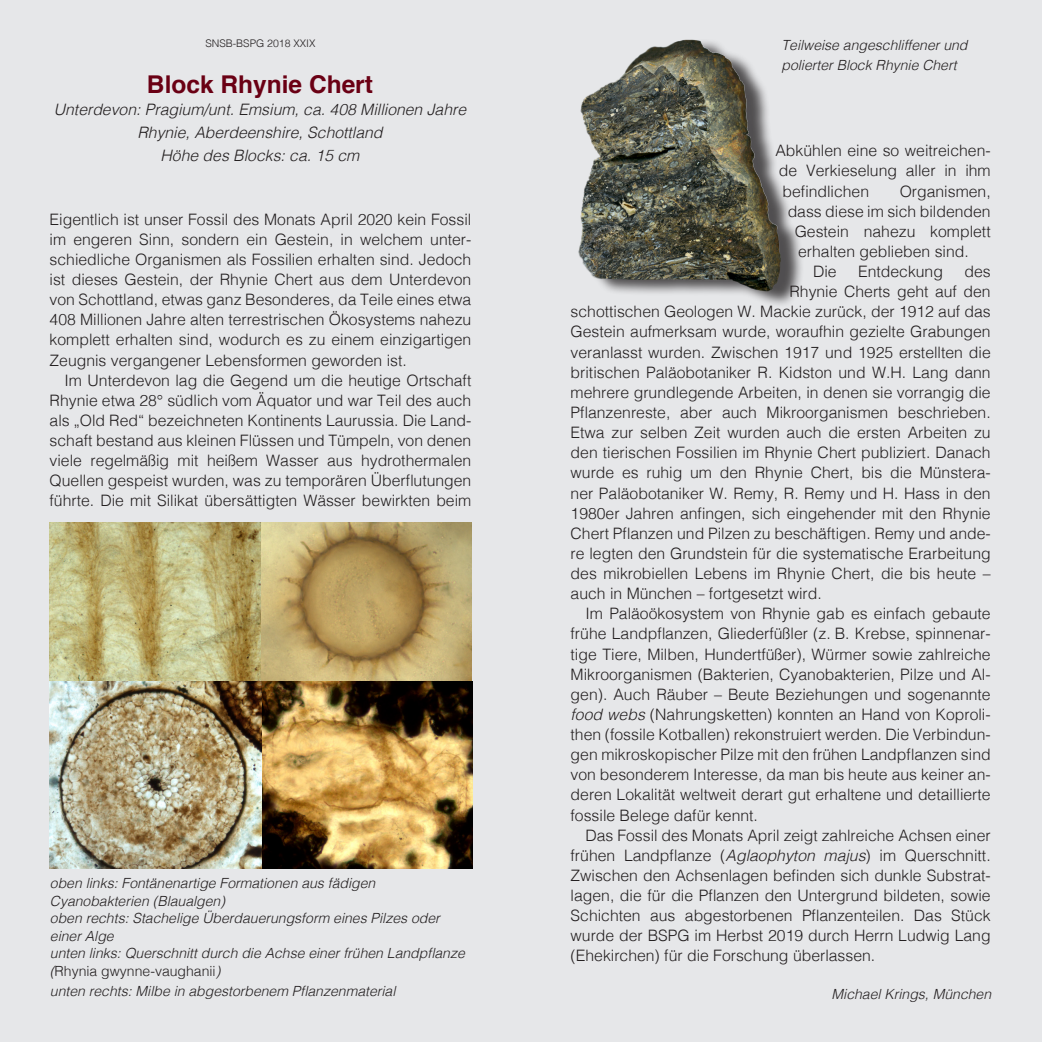
<style>
.page{position:relative;width:1042px;height:1042px;background:#fff}
.page>*{position:absolute;margin:0;border:0;box-sizing:border-box;transform-origin:0 0}
.Über1{font:700 24.5px "Helvetica";color:#6a0014}
.fließ_mit_Einzug{font:300 15.75px/20.1px "Helvetica";color:#231f20;text-align:justify}
.Ort_etc{font:italic 300 15.75px "Helvetica";color:#231f20}
.Abb{font:italic 300 14px/17.5px "Helvetica";color:#231f20}
.Autor_unten{font:italic 300 14px "Helvetica";color:#231f20}
.Fließ_ohne_Einzug{font:300 10.5px "Helvetica";color:#231f20}
.s1{font-style:italic}
.s2{font-style:normal}
</style>
<div class="page">
<div style="left:0;top:0;width:521px;height:1042px;background:#e6e7e9"></div>
<div style="left:521px;top:0;width:521px;height:1042px;background:#e6e7e9"></div>
<div style="left:586px;top:38px;width:218px;height:269px;background:#231f20;opacity:.75"></div>
<img style="left:578px;top:40px;width:202px;height:254px">
<img style="left:50px;top:523px;width:422px;height:345px">
<p class="Fließ_ohne_Einzug" style="left:205px;top:35px;width:112px">SNSB-BSPG 2018 XXIX</p>
<p class="Abb" style="left:781px;top:34px;width:187px;line-height:20.1px">Teilweise angeschliffener und polierter Block Rhynie Chert</p>
<p class="Über1" style="left:147px;top:64px;width:227px">Block Rhynie Chert</p>
<p class="Ort_etc" style="left:54px;top:96px;width:414px">Unterdevon: Pragium/unt. Emsium, ca. 408 Millionen Jahre</p>
<p class="Ort_etc" style="left:137px;top:119px;width:247px">Rhynie, Aberdeenshire, Schottland</p>
<p class="Ort_etc" style="left:161px;top:142px;width:200px">Höhe des Blocks: ca. 15 cm</p>
<p class="fließ_mit_Einzug" style="left:775px;top:139px;width:217px">Abkühlen eine so weitreichen&shy;de Verkieselung aller in ihm befindlichen</p>
<p class="fließ_mit_Einzug" style="left:899px;top:180px;width:93px">Organismen,</p>
<p class="fließ_mit_Einzug" style="left:787px;top:200px;width:205px">dass diese im sich bildenden</p>
<p class="fließ_mit_Einzug" style="left:794px;top:220px;width:197px">Gestein nahezu komplett</p>
<p class="fließ_mit_Einzug" style="left:798px;top:240px;width:172px">erhalten geblieben sind.</p>
<p class="fließ_mit_Einzug" style="left:813px;top:260px;width:25px">Die</p>
<p class="fließ_mit_Einzug" style="left:858px;top:260px;width:86px">Entdeckung</p>
<p class="fließ_mit_Einzug" style="left:964px;top:260px;width:28px">des</p>
<p class="fließ_mit_Einzug" style="left:789px;top:280px;width:203px">Rhynie Cherts geht auf den</p>
<p class="fließ_mit_Einzug" style="left:570px;top:300px;width:421px">schottischen Geologen W. Mackie zurück, der 1912 auf das</p>
<p class="fließ_mit_Einzug" style="left:570px;top:321px;width:422px">Gestein aufmerksam wurde, woraufhin gezielte Grabungen</p>
<p class="fließ_mit_Einzug" style="left:570px;top:341px;width:422px">veranlasst wurden. Zwischen 1917 und 1925 erstellten die</p>
<p class="fließ_mit_Einzug" style="left:570px;top:361px;width:422px">britischen Paläobotaniker R. Kidston und W.H. Lang dann</p>
<p class="fließ_mit_Einzug" style="left:570px;top:381px;width:422px">mehrere grundlegende Arbeiten, in denen sie vorrangig die</p>
<p class="fließ_mit_Einzug" style="left:570px;top:401px;width:422px">Pflanzenreste, aber auch Mikroorganismen beschrieben.</p>
<p class="fließ_mit_Einzug" style="left:570px;top:421px;width:421px">Etwa zur selben Zeit wurden auch die ersten Arbeiten zu</p>
<p class="fließ_mit_Einzug" style="left:570px;top:441px;width:421px">den tierischen Fossilien im Rhynie Chert publiziert. Danach</p>
<p class="fließ_mit_Einzug" style="left:570px;top:461px;width:421px">wurde es ruhig um den Rhynie Chert, bis die Münstera-</p>
<p class="fließ_mit_Einzug" style="left:570px;top:482px;width:422px">ner Paläobotaniker W. Remy, R. Remy und H. Hass in den</p>
<p class="fließ_mit_Einzug" style="left:570px;top:502px;width:422px">1980er Jahren anfingen, sich eingehender mit den Rhynie</p>
<p class="fließ_mit_Einzug" style="left:570px;top:522px;width:421px">Chert Pflanzen und Pilzen zu beschäftigen. Remy und ande-</p>
<p class="fließ_mit_Einzug" style="left:570px;top:542px;width:422px">re legten den Grundstein für die systematische Erarbeitung</p>
<p class="fließ_mit_Einzug" style="left:570px;top:562px;width:422px">des mikrobiellen Lebens im Rhynie Chert, die bis heute –</p>
<p class="fließ_mit_Einzug" style="left:570px;top:582px;width:253px">auch in München – fortgesetzt wird.</p>
<p class="fließ_mit_Einzug" style="left:570px;top:602px;width:422px;text-indent:15px">Im Paläoökosystem von Rhynie gab es einfach gebaute frühe Landpflanzen, Gliederfüßler (z. B. Krebse, spinnenar&shy;tige Tiere, Milben, Hundertfüßer), Würmer sowie zahlreiche Mikroorganismen (Bakterien, Cyanobakterien, Pilze und Al&shy;gen). Auch Räuber – Beute Beziehungen und sogenannte <span class="s1">food webs</span> (Nahrungsketten) konnten an Hand von Koproli&shy;then (fossile Kotballen) rekonstruiert werden. Die Verbindun&shy;gen mikroskopischer Pilze mit den frühen Landpflanzen sind von besonderem Interesse, da man bis heute aus keiner an&shy;deren Lokalität weltweit derart gut erhaltene und detaillierte fossile Belege dafür kennt.</p>
<p class="fließ_mit_Einzug" style="left:570px;top:824px;width:422px;text-indent:15px">Das Fossil des Monats April zeigt zahlreiche Achsen einer frühen Landpflanze (<span class="s1">Aglaophyton majus</span>) im Querschnitt.<br>Zwischen den Achsenlagen befinden sich dunkle Substrat&shy;lagen, die für die Pflanzen den Untergrund bildeten, sowie Schichten aus abgestorbenen Pflanzenteilen. Das Stück wurde der BSPG im Herbst 2019 durch Herrn Ludwig Lang (Ehekirchen) für die Forschung überlassen.</p>
<p class="fließ_mit_Einzug" style="left:50px;top:208px;width:423px">Eigentlich ist unser Fossil des Monats April 2020 kein Fossil im engeren Sinn, sondern ein Gestein, in welchem unter&shy;schiedliche Organismen als Fossilien erhalten sind. Jedoch ist dieses Gestein, der Rhynie Chert aus dem Unterdevon von Schottland, etwas ganz Besonderes, da Teile eines etwa 408 Millionen Jahre alten terrestrischen Ökosystems nahezu komplett erhalten sind, wodurch es zu einem einzigartigen Zeugnis vergangener Lebensformen geworden ist.</p>
<p class="fließ_mit_Einzug" style="left:50px;top:369px;width:423px;text-indent:15px">Im Unterdevon lag die Gegend um die heutige Ortschaft Rhynie etwa 28° südlich vom Äquator und war Teil des auch als „Old Red“ bezeichneten Kontinents Laurussia. Die Land&shy;schaft bestand aus kleinen Flüssen und Tümpeln, von denen viele regelmäßig mit heißem Wasser aus hydrothermalen Quellen gespeist wurden, was zu temporären Überflutungen führte. Die mit Silikat übersättigten Wässer bewirkten beim</p>
<p class="Abb" style="left:50px;top:874px;width:327px">oben links: Fontänenartige Formationen aus fädigen</p>
<p class="Abb" style="left:50px;top:891px;width:177px">Cyanobakterien (Blaualgen)</p>
<p class="Abb" style="left:50px;top:909px;width:391px">oben rechts: Stachelige Überdauerungsform eines Pilzes oder einer Alge</p>
<p class="Abb" style="left:50px;top:944px;width:416px">unten links: Querschnitt durch die Achse einer frühen Landpflanze (<span class="s2">Rhynia gwynne-vaughanii</span>)</p>
<p class="Abb" style="left:50px;top:981px;width:347px">unten rechts: Milbe in abgestorbenem Pflanzenmaterial</p>
<p class="Autor_unten" style="left:831px;top:982px;width:161px">Michael Krings, München</p>
</div>
